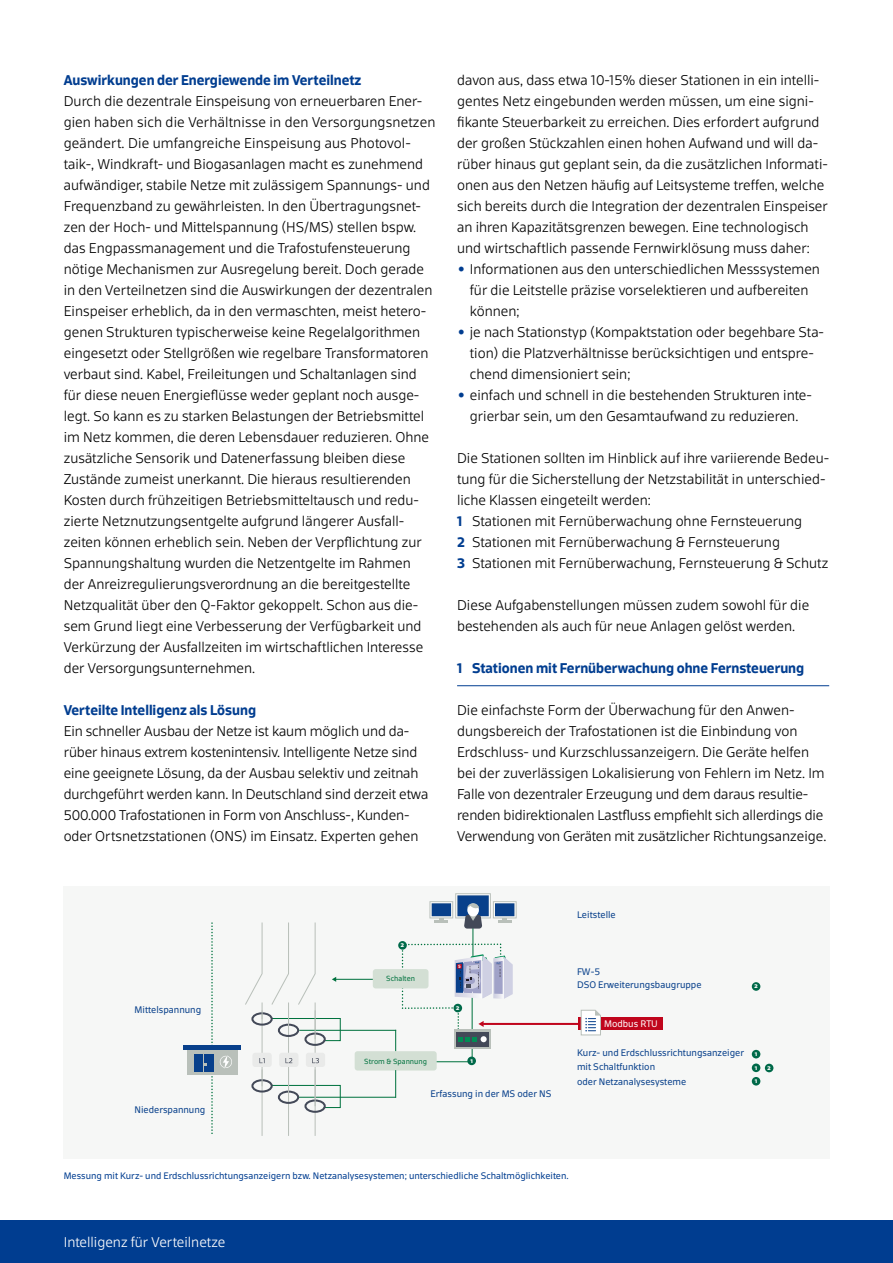
<style>
.page{position:relative;width:893px;height:1263px;background:#fff}
.page>*{position:absolute;margin:0;border:0;box-sizing:border-box;transform-origin:0 0}
.t1{font:300 13.5px/21px "Scuba Pro";color:#000}
.t2{font:700 13.5px "Scuba Pro";color:#003d90}
.t3{font:300 13.5px "Scuba Pro";color:#fff}
.t4{font:9.15px/14.5px "Scuba Pro";color:#08408b}
.t5{font:9.15px "Scuba Pro";color:#fff}
.t6{font:9px "Scuba Pro";color:#003d90}
.t7{font:7.05px "Scuba Pro";color:#00723e}
.t8{font:700 6.6px/13.5px "Scuba Pro";color:#fff}
.s1{font-weight:700;color:#003d90}
.s2{font-family:"Scuba Offc"}
</style>
<div class="page">
<div style="left:0;top:1220px;width:893px;height:43px;background:#003d90"></div>
<hr style="left:457px;top:685px;width:372px;height:1px;background:#003d90">
<div style="left:63px;top:886px;width:767px;height:272px;background:#f6f7f6"></div>
<hr style="left:472px;top:998px;width:1px;height:64px;background:#00723e">
<hr style="left:435px;top:1061px;width:37px;height:1px;background:#00723e">
<hr style="left:484px;top:1023px;width:97px;height:2px;background:#c0051c">
<svg style="left:395px;top:1031px;width:1px;height:20px"></svg>
<hr style="left:299px;top:1097px;width:97px;height:1px;background:#00723e">
<hr style="left:262px;top:1010px;width:1px;height:126px;background:#b9c0ba">
<hr style="left:288px;top:1010px;width:1px;height:126px;background:#b9c0ba">
<hr style="left:315px;top:1010px;width:1px;height:126px;background:#b9c0ba">
<hr style="left:335px;top:979px;width:38px;height:1px;background:#00723e">
<div style="left:373px;top:969px;width:55px;height:19px;background:#d3dfd4;border-radius:3px"></div>
<div style="left:355px;top:1051px;width:82px;height:19px;background:#d3dfd4;border-radius:3px"></div>
<div style="left:578px;top:1017px;width:84px;height:13px;background:#c0051c"></div>
<svg style="left:580px;top:1009px;width:21px;height:27px"></svg>
<div style="left:187px;top:1045px;width:50px;height:29px;background:#b9c0ba"></div>
<div style="left:183px;top:1045px;width:58px;height:5px;background:#08408b"></div>
<svg style="left:194px;top:923px;width:20px;height:211px"></svg>
<svg style="left:220px;top:1055px;width:12px;height:14px"></svg>
<div style="left:252px;top:1053px;width:20px;height:14px;background:#e9eae9;border-radius:3px"></div>
<svg style="left:259px;top:1058px;width:6px;height:5px"></svg>
<div style="left:279px;top:1053px;width:19px;height:14px;background:#e9eae9;border-radius:3px"></div>
<svg style="left:285px;top:1058px;width:7px;height:5px"></svg>
<div style="left:306px;top:1053px;width:19px;height:14px;background:#e9eae9;border-radius:3px"></div>
<svg style="left:312px;top:1058px;width:7px;height:5px"></svg>
<div style="left:251px;top:1079px;width:22px;height:13px;border:2px solid #434958;border-radius:50%"></div>
<div style="left:304px;top:1099px;width:22px;height:14px;border:2px solid #434958;border-radius:50%"></div>
<svg style="left:270px;top:1069px;width:71px;height:39px"></svg>
<hr style="left:315px;top:1069px;width:1px;height:37px;background:#b9c0ba">
<hr style="left:299px;top:1030px;width:97px;height:1px;background:#00723e">
<div style="left:251px;top:1012px;width:22px;height:13px;border:2px solid #434958;border-radius:50%"></div>
<div style="left:304px;top:1032px;width:22px;height:14px;border:2px solid #434958;border-radius:50%"></div>
<svg style="left:245px;top:922px;width:18px;height:97px"></svg>
<svg style="left:270px;top:922px;width:71px;height:119px"></svg>
<hr style="left:315px;top:1002px;width:1px;height:37px;background:#b9c0ba">
<svg style="left:395px;top:1070px;width:1px;height:27px"></svg>
<div style="left:752px;top:1050px;width:8px;height:8px;background:#006949;border-radius:50%"></div>
<div style="left:467px;top:1056px;width:9px;height:9px;background:#006949;border-radius:50%"></div>
<div style="left:752px;top:1063px;width:8px;height:9px;background:#006949;border-radius:50%"></div>
<div style="left:752px;top:1077px;width:8px;height:8px;background:#006949;border-radius:50%"></div>
<div style="left:765px;top:1064px;width:8px;height:8px;background:#006949;border-radius:50%"></div>
<svg style="left:454px;top:1042px;width:37px;height:7px"></svg>
<div style="left:457px;top:1032px;width:32px;height:14px;background:#434958"></div>
<svg style="left:402px;top:893px;width:115px;height:149px"></svg>
<div style="left:752px;top:982px;width:8px;height:9px;background:#006949;border-radius:50%"></div>
<div style="left:398px;top:941px;width:9px;height:9px;background:#006949;border-radius:50%"></div>
<p class="t2" style="left:64px;top:72px;width:299px">Auswirkungen der Energiewende im Verteilnetz</p>
<p class="t1" style="left:64px;top:90px;width:373px">Durch die dezentrale Einspeisung von erneuerbaren Ener&shy;gien haben sich die Verhältnisse in den Versorgungsnetzen geändert. Die umfangreiche Einspeisung aus Photovol&shy;taik-, Windkraft- und Biogasanlagen macht es zunehmend aufwändiger, stabile Netze mit zulässigem Spannungs- und Frequenzband zu gewährleisten. In den Übertragungsnet&shy;zen der Hoch- und Mittelspannung (HS/MS) stellen bspw. das Engpassmanagement und die Trafostufensteuerung nötige Mechanismen zur Ausregelung bereit. Doch gerade in den Verteilnetzen sind die Auswirkungen der dezentralen Einspeiser erheblich, da in den vermaschten, meist hetero&shy;genen Strukturen typischerweise keine Regelalgorithmen eingesetzt oder Stellgrößen wie regelbare Transformatoren verbaut sind. Kabel, Freileitungen und Schaltanlagen sind für diese neuen Energieflüsse weder geplant noch ausge&shy;legt. So kann es zu starken Belastungen der Betriebsmittel im Netz kommen, die deren Lebensdauer reduzieren. Ohne zusätzliche Sensorik und Datenerfassung bleiben diese Zustände zumeist unerkannt. Die hieraus resultierenden Kosten durch frühzeitigen Betriebsmitteltausch und redu&shy;zierte Netznutzungsentgelte aufgrund längerer Ausfall&shy;zeiten können erheblich sein. Neben der Verpflichtung zur Spannungshaltung wurden die Netzentgelte im Rahmen<br>der Anreizregulierungsverordnung an die bereitgestellte Netzqualität über den Q-Faktor gekoppelt. Schon aus die&shy;sem Grund liegt eine Verbesserung der Verfügbarkeit und Verkürzung der Ausfallzeiten im wirtschaftlichen Interesse der Versorgungsunternehmen.</p>
<p class="t2" style="left:64px;top:702px;width:194px">Verteilte Intelligenz als Lösung</p>
<p class="t1" style="left:64px;top:720px;width:366px">Ein schneller Ausbau der Netze ist kaum möglich und da&shy;rüber hinaus extrem kostenintensiv. Intelligente Netze sind eine geeignete Lösung, da der Ausbau selektiv und zeitnah durchgeführt werden kann. In Deutschland sind derzeit etwa 500.000 Trafostationen in Form von Anschluss-, Kunden&shy;oder Ortsnetzstationen (ONS) im Einsatz. Experten gehen</p>
<p class="t1" style="left:457px;top:69px;width:372px">davon aus, dass etwa 10-15% dieser Stationen in ein intelli&shy;gentes Netz eingebunden werden müssen, um eine signi&shy;fikante Steuerbarkeit zu erreichen. Dies erfordert aufgrund der großen Stückzahlen einen hohen Aufwand und will da&shy;rüber hinaus gut geplant sein, da die zusätzlichen Informati&shy;onen aus den Netzen häufig auf Leitsysteme treffen, welche sich bereits durch die Integration der dezentralen Einspeiser an ihren Kapazitätsgrenzen bewegen. Eine technologisch und wirtschaftlich passende Fernwirklösung muss daher:</p>
<p class="t1" style="left:470px;top:258px;width:352px;text-indent:-13px"><span class="s1">•</span> Informationen aus den unterschiedlichen Messsystemen für die Leitstelle präzise vorselektieren und aufbereiten können;</p>
<p class="t1" style="left:470px;top:321px;width:356px;text-indent:-13px"><span class="s1">•</span> je nach Stationstyp (Kompaktstation oder begehbare Sta&shy;tion) die Platzverhältnisse berücksichtigen und entspre&shy;chend dimensioniert sein;</p>
<p class="t1" style="left:457px;top:384px;width:355px;text-align:center"><span class="s1">•</span> einfach und schnell in die bestehenden Strukturen inte&shy;grierbar sein, um den Gesamtaufwand zu reduzieren.</p>
<p class="t1" style="left:457px;top:447px;width:374px">Die Stationen sollten im Hinblick auf ihre variierende Bedeu&shy;tung für die Sicherstellung der Netzstabilität in unterschied&shy;liche Klassen eingeteilt werden:<br><span class="s1">1</span> Stationen mit Fernüberwachung ohne Fernsteuerung<br><span class="s1">2</span> Stationen mit Fernüberwachung &amp; Fernsteuerung<br><span class="s1">3</span> Stationen mit Fernüberwachung, Fernsteuerung &amp; Schutz</p>
<p class="t1" style="left:457px;top:594px;width:354px">Diese Aufgabenstellungen müssen zudem sowohl für die bestehenden als auch für neue Anlagen gelöst werden.</p>
<p class="t2" style="left:457px;top:659px;width:349px">1 Stationen mit Fernüberwachung ohne Fernsteuerung</p>
<p class="t1" style="left:457px;top:699px;width:371px">Die einfachste Form der Überwachung für den Anwen&shy;dungsbereich der Trafostationen ist die Einbindung von Erdschluss- und Kurzschlussanzeigern. Die Geräte helfen bei der zuverlässigen Lokalisierung von Fehlern im Netz. Im Falle von dezentraler Erzeugung und dem daraus resultie&shy;renden bidirektionalen Lastfluss empfiehlt sich allerdings die Verwendung von Geräten mit zusätzlicher Richtungsanzeige.</p>
<p class="t4" style="left:135px;top:1003px;width:68px">Mittelspannung</p>
<p class="t8" style="left:401px;top:938px;width:5px">2</p>
<p class="t7" style="left:386px;top:974px;width:30px">Schalten</p>
<p class="t7" style="left:364px;top:1057px;width:64px">Strom &amp; Spannung</p>
<p class="t8" style="left:456px;top:1000px;width:5px">2</p>
<p class="t8" style="left:470px;top:1053px;width:4px">1</p>
<p class="t4" style="left:577px;top:907px;width:40px">Leitstelle</p>
<p class="t4" style="left:577px;top:964px;width:25px">FW-<span class="s2">5</span></p>
<p class="t4" style="left:577px;top:978px;width:126px">DSO Erweiterungsbaugruppe</p>
<p class="t8" style="left:754px;top:979px;width:5px">2</p>
<p class="t5" style="left:604px;top:1018px;width:55px">Modbus RTU</p>
<p class="t4" style="left:577px;top:1046px;width:169px">Kurz- und Erdschlussrichtungsanzeiger</p>
<p class="t4" style="left:577px;top:1060px;width:111px">mit Schaltfunktion<br>oder Netzanalysesysteme</p>
<p class="t8" style="left:755px;top:1047px;width:4px">1</p>
<p class="t8" style="left:755px;top:1060px;width:4px">1<br>1</p>
<p class="t8" style="left:767px;top:1060px;width:5px">2</p>
<p class="t4" style="left:135px;top:1102px;width:72px">Niederspannung</p>
<p class="t4" style="left:430px;top:1086px;width:123px">Erfassung in der MS oder NS</p>
<p class="t6" style="left:64px;top:1170px;width:506px">Messung mit Kurz- und Erdschlussrichtungsanzeigern bzw. Netzanalysesystemen; unterschiedliche Schaltmöglichkeiten.</p>
<p class="t3" style="left:64px;top:1234px;width:163px">Intelligenz für Verteilnetze</p>
</div>
